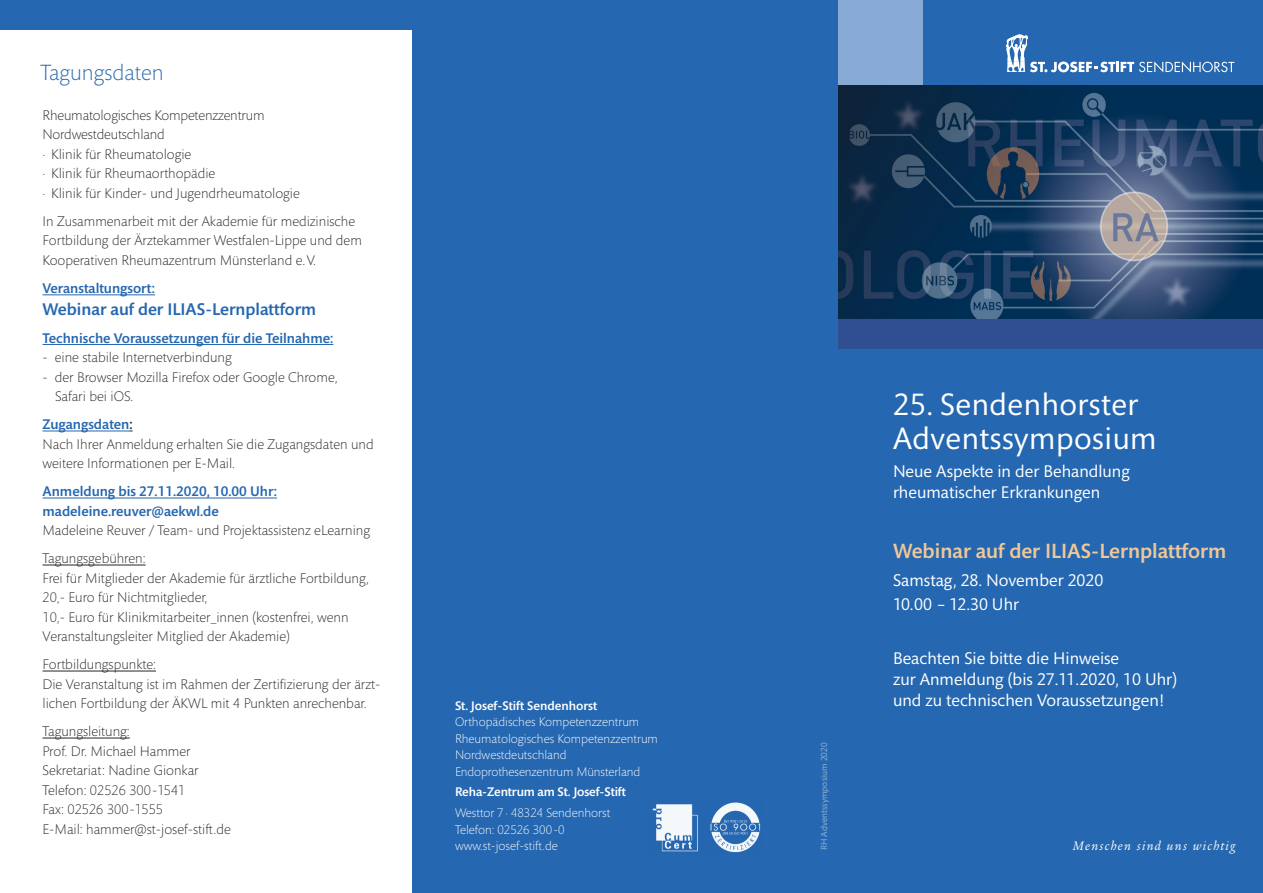
<style>
.page{position:relative;width:1263px;height:893px;background:#fff}
.page>*{position:absolute;margin:0;border:0;box-sizing:border-box;transform-origin:0 0}
.t1{font:31.5px/34.5px "Mundo Sans Pro";letter-spacing:.015em;color:#fff}
.t2{font:300 22.5px "Mundo Sans Pro";color:#2567b0}
.t3{font:500 21px "Mundo Sans Pro";color:#f0c898}
.t4{font:17.25px/21px "Mundo Sans Pro";color:#fff}
.t5{font:500 17.25px "Mundo Sans Pro";color:#2567b0}
.t6{font:300 14.25px/19.5px "Mundo Sans Pro";color:#272627}
.t7{font:500 14.25px/19.5px "Mundo Sans Pro";color:#2567b0}
.t8{font:300 12.75px/16.5px "Mundo Sans Pro";color:#fff}
.t9{font:500 12.75px "Mundo Sans Pro";letter-spacing:-.005em;color:#fff}
.t10{font:italic 12.75px "Legacy Serif EF";letter-spacing:.1em;color:#fff}
.t11{font:9px "Mundo Sans Pro";color:#92b3d7}
.s1{font-weight:500;color:#2567b0}
.s2{font-weight:500}
</style>
<div class="page">
<div style="left:838px;top:0;width:425px;height:893px;background:#2567b0"></div>
<img style="left:838px;top:85px;width:425px;height:234px">
<div style="left:0;top:0;width:838px;height:30px;background:#2567b0"></div>
<div style="left:838px;top:0;width:85px;height:85px;background:#87abd4"></div>
<svg style="left:1006px;top:34px;width:228px;height:39px"></svg>
<hr style="left:43px;top:295px;width:112px;height:1px;background:#2567b0">
<hr style="left:43px;top:344px;width:290px;height:1px;background:#2567b0">
<hr style="left:43px;top:431px;width:86px;height:1px;background:#2567b0">
<hr style="left:43px;top:498px;width:234px;height:1px;background:#2567b0">
<hr style="left:43px;top:565px;width:103px;height:1px;background:#272627">
<hr style="left:43px;top:671px;width:113px;height:1px;background:#272627">
<hr style="left:43px;top:738px;width:87px;height:1px;background:#272627">
<div style="left:412px;top:0;width:426px;height:893px;background:#2567b0"></div>
<img style="left:652px;top:802px;width:109px;height:51px">
<div style="left:838px;top:319px;width:425px;height:30px;background:#304f93"></div>
<h2 class="t2" style="left:40px;top:64px;width:125px">Tagungsdaten</h2>
<p class="t6" style="left:43px;top:107px;width:259px">Rheumatologisches Kompetenzzentrum Nordwestdeutschland<br>· Klinik für Rheumatologie<br>· Klinik für Rheumaorthopädie<br>· Klinik für Kinder- und Jugendrheumatologie</p>
<p class="t6" style="left:43px;top:213px;width:321px">In Zusammenarbeit mit der Akademie für medizinische<br>Fortbildung der Ärztekammer Westfalen-Lippe und dem<br>Kooperativen Rheumazentrum Münsterland e.V.</p>
<p class="t7" style="left:43px;top:280px;width:114px">Veranstaltungsort:</p>
<p class="t5" style="left:43px;top:302px;width:275px">Webinar auf der ILIAS-Lernplattform</p>
<p class="t7" style="left:43px;top:329px;width:292px">Technische Voraussetzungen für die Teilnahme:</p>
<p class="t6" style="left:43px;top:349px;width:191px">- eine stabile Internetverbindung</p>
<p class="t6" style="left:55px;top:368px;width:284px;text-indent:-12px">- der Browser Mozilla Firefox oder Google Chrome,<br>Safari bei iOS.</p>
<p class="t6" style="left:43px;top:416px;width:333px"><span class="s1">Zugangsdaten</span><span class="s2">:<br></span>Nach Ihrer Anmeldung erhalten Sie die Zugangsdaten und weitere Informationen per E-Mail.</p>
<p class="t7" style="left:43px;top:483px;width:236px">Anmeldung bis 27.11.2020, 10.00 Uhr: madeleine.reuver@aekwl.de</p>
<p class="t6" style="left:43px;top:518px;width:329px;line-height:28px">Madeleine Reuver / Team- und Projektassistenz eLearning<br>Tagungsgebühren:</p>
<p class="t6" style="left:43px;top:569px;width:328px">Frei für Mitglieder der Akademie für ärztliche Fortbildung, 20,- Euro für Nichtmitglieder,<br>10,- Euro für Klinikmitarbeiter_innen (kostenfrei, wenn Veranstaltungsleiter Mitglied der Akademie)</p>
<p class="t6" style="left:43px;top:656px;width:339px">Fortbildungspunkte:<br>Die Veranstaltung ist im Rahmen der Zertifizierung der ärzt&shy;lichen Fortbildung der ÄKWL mit 4 Punkten anrechenbar.</p>
<p class="t6" style="left:43px;top:723px;width:190px">Tagungsleitung:<br>Prof. Dr. Michael Hammer<br>Sekretariat: Nadine Gionkar<br>Telefon: 02526 300-1541<br>Fax: 02526 300-1555<br>E-Mail: hammer@st-josef-stift.de</p>
<p class="t9" style="left:455px;top:700px;width:144px">St. Josef-Stift Sendenhorst</p>
<p class="t8" style="left:455px;top:715px;width:204px">Orthopädisches Kompetenzzentrum Rheumatologisches Kompetenzzentrum Nordwestdeutschland Endoprothesenzentrum Münsterland</p>
<p class="t9" style="left:455px;top:787px;width:172px">Reha-Zentrum am St. Josef-Stift</p>
<p class="t8" style="left:455px;top:806px;width:157px">Westtor 7· 48324 Sendenhorst<br>Telefon: 02526 300-0 www.st-josef-stift.de</p>
<p class="t11" style="left:821px;top:850px;width:109px;rotate:-90deg">RH Adventssymposium 2020</p>
<h1 class="t1" style="left:893px;top:390px;width:265px">25. Sendenhorster<br>Adventssymposium</h1>
<p class="t4" style="left:893px;top:462px;width:238px">Neue Aspekte in der Behandlung rheumatischer Erkrankungen</p>
<h3 class="t3" style="left:893px;top:543px;width:335px">Webinar auf der ILIAS-Lernplattform</h3>
<p class="t4" style="left:893px;top:570px;width:212px;line-height:24px">Samstag, 28. November 2020<br>10.00 – 12.30 Uhr</p>
<p class="t4" style="left:893px;top:650px;width:285px">Beachten Sie bitte die Hinweise<br>zur Anmeldung (bis 27.11.2020, 10 Uhr) und zu technischen Voraussetzungen!</p>
<p class="t10" style="left:1073px;top:840px;width:164px">Menschen sind uns wichtig</p>
</div>
